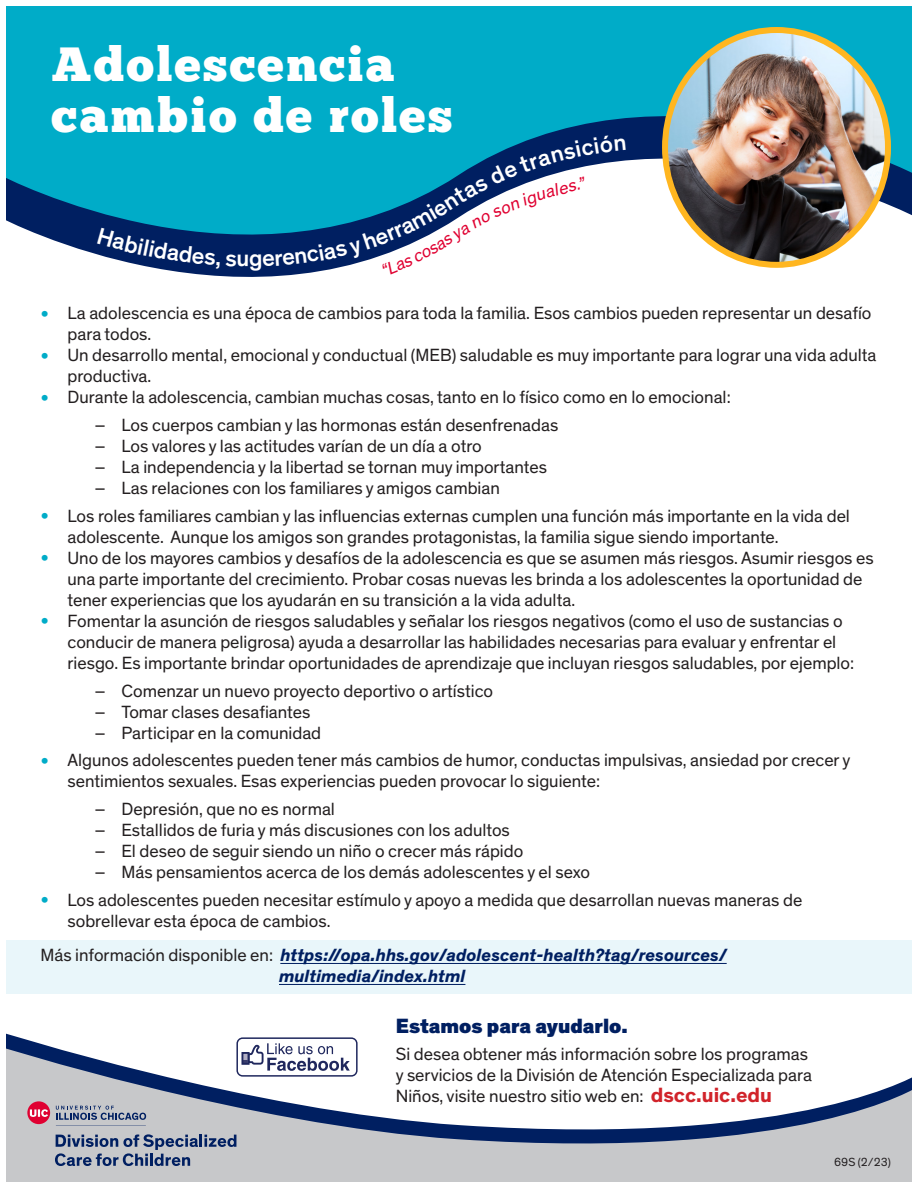
<style>
.page{position:relative;width:918px;height:1188px;background:#fff}
.page>*{position:absolute;margin:0;border:0;box-sizing:border-box;transform-origin:0 0}
.t1{font:48px/51px "Chunk Five";letter-spacing:.05em;color:#fff}
.t2{font:500 24px "Theinhardt";color:#fff}
.t3{font:900 21px "Theinhardt";color:#001f61}
.t4{font:18px/21px "Theinhardt";color:#231f20}
.t5{font:italic 700 18px/21px "Theinhardt";color:#001f61}
.t6{font:12px "Theinhardt";color:#231f20}
.s1{font-size:21px;color:#00acc8}
.s2{font-weight:400;font-style:normal;color:#231f20}
.s3{font-weight:700;font-size:21px;color:#d1232a}
</style>
<div class="page">
<div style="left:0;top:941px;width:917px;height:53px;background:#e9f6fa"></div>
<svg style="left:7px;top:7px;width:904px;height:270px;background:#1aaac6"></svg>
<img style="left:665px;top:33px;width:223px;height:232px">
<div style="left:662px;top:27px;width:229px;height:241px;border:6px solid #ffb620;border-radius:50%"></div>
<svg style="left:7px;top:1045px;width:904px;height:136px"></svg>
<hr style="left:56px;top:1125px;width:90px;height:1px;background:#001f61">
<svg style="left:56px;top:1106px;width:90px;height:14px"></svg>
<svg style="left:27px;top:1101px;width:23px;height:23px"></svg>
<svg style="left:55px;top:1134px;width:181px;height:32px;background:#8d97ab"></svg>
<svg style="left:236px;top:1037px;width:122px;height:40px"></svg>
<hr style="left:280px;top:963px;width:447px;height:1px;background:#001f61">
<hr style="left:279px;top:984px;width:186px;height:1px;background:#001f61">
<div style="left:0;top:0;width:918px;height:1188px;border:6px solid #fff"></div>
<svg style="left:97px;top:228px;width:123px;height:41px;background:#153671"></svg>
<svg style="left:226px;top:254px;width:11px;height:13px"></svg>
<svg style="left:250px;top:135px;width:376px;height:139px"></svg>
<p class="t1" style="left:52px;top:39px;width:402px">Adolescencia cambio de roles</p>
<h2 class="t2" style="left:237px;top:244px;width:15px">u</h2>
<p class="t4" style="left:68px;top:303px;width:806px;text-indent:-27px"><span class="s1">•</span> La adolescencia es una época de cambios para toda la familia. Esos cambios pueden representar un desafío para todos.</p>
<p class="t4" style="left:68px;top:345px;width:811px;text-indent:-27px"><span class="s1">•</span> Un desarrollo mental, emocional y conductual (MEB) saludable es muy importante para lograr una vida adulta productiva.</p>
<p class="t4" style="left:40px;top:387px;width:692px"><span class="s1">•</span> Durante la adolescencia, cambian muchas cosas, tanto en lo físico como en lo emocional:</p>
<p class="t4" style="left:94px;top:415px;width:465px">– Los cuerpos cambian y las hormonas están desenfrenadas</p>
<p class="t4" style="left:94px;top:436px;width:389px">– Los valores y las actitudes varían de un día a otro</p>
<p class="t4" style="left:94px;top:457px;width:454px">– La independencia y la libertad se tornan muy importantes</p>
<p class="t4" style="left:94px;top:478px;width:407px">– Las relaciones con los familiares y amigos cambian</p>
<p class="t4" style="left:68px;top:506px;width:784px;text-indent:-27px"><span class="s1">•</span> Los roles familiares cambian y las influencias externas cumplen una función más importante en la vida del adolescente. Aunque los amigos son grandes protagonistas, la familia sigue siendo importante.</p>
<p class="t4" style="left:68px;top:548px;width:808px;text-indent:-27px"><span class="s1">•</span> Uno de los mayores cambios y desafíos de la adolescencia es que se asumen más riesgos. Asumir riesgos es una parte importante del crecimiento. Probar cosas nuevas les brinda a los adolescentes la oportunidad de tener experiencias que los ayudarán en su transición a la vida adulta.</p>
<p class="t4" style="left:68px;top:611px;width:788px;text-indent:-27px"><span class="s1">•</span> Fomentar la asunción de riesgos saludables y señalar los riesgos negativos (como el uso de sustancias o conducir de manera peligrosa) ayuda a desarrollar las habilidades necesarias para evaluar y enfrentar el riesgo. Es importante brindar oportunidades de aprendizaje que incluyan riesgos saludables, por ejemplo:</p>
<p class="t4" style="left:94px;top:680px;width:400px">– Comenzar un nuevo proyecto deportivo o artístico</p>
<p class="t4" style="left:94px;top:701px;width:218px">– Tomar clases desafiantes</p>
<p class="t4" style="left:94px;top:722px;width:228px">– Participar en la comunidad</p>
<p class="t4" style="left:68px;top:750px;width:785px;text-indent:-27px"><span class="s1">•</span> Algunos adolescentes pueden tener más cambios de humor, conductas impulsivas, ansiedad por crecer y sentimientos sexuales. Esas experiencias pueden provocar lo siguiente:</p>
<p class="t4" style="left:94px;top:799px;width:242px">– Depresión, que no es normal</p>
<p class="t4" style="left:94px;top:820px;width:417px">– Estallidos de furia y más discusiones con los adultos</p>
<p class="t4" style="left:94px;top:841px;width:430px">– El deseo de seguir siendo un niño o crecer más rápido</p>
<p class="t4" style="left:94px;top:862px;width:497px">– Más pensamientos acerca de los demás adolescentes y el sexo</p>
<p class="t4" style="left:68px;top:890px;width:736px;text-indent:-27px"><span class="s1">•</span> Los adolescentes pueden necesitar estímulo y apoyo a medida que desarrollan nuevas maneras de sobrellevar esta época de cambios.</p>
<p class="t5" style="left:279px;top:945px;width:449px;text-indent:-238px"><span class="s2">Más información disponible en:</span> https://opa.hhs.gov/adolescent-health?tag/resources/ multimedia/index.html</p>
<p class="t3" style="left:396px;top:1012px;width:233px">Estamos para ayudarlo.</p>
<p class="t4" style="left:396px;top:1044px;width:418px">Si desea obtener más información sobre los programas y servicios de la División de Atención Especializada para<br>Niños, visite nuestro sitio web en: <span class="s3">dscc.uic.edu</span></p>
<p class="t6" style="left:834px;top:1155px;width:58px">69S (2/23)</p>
</div>
